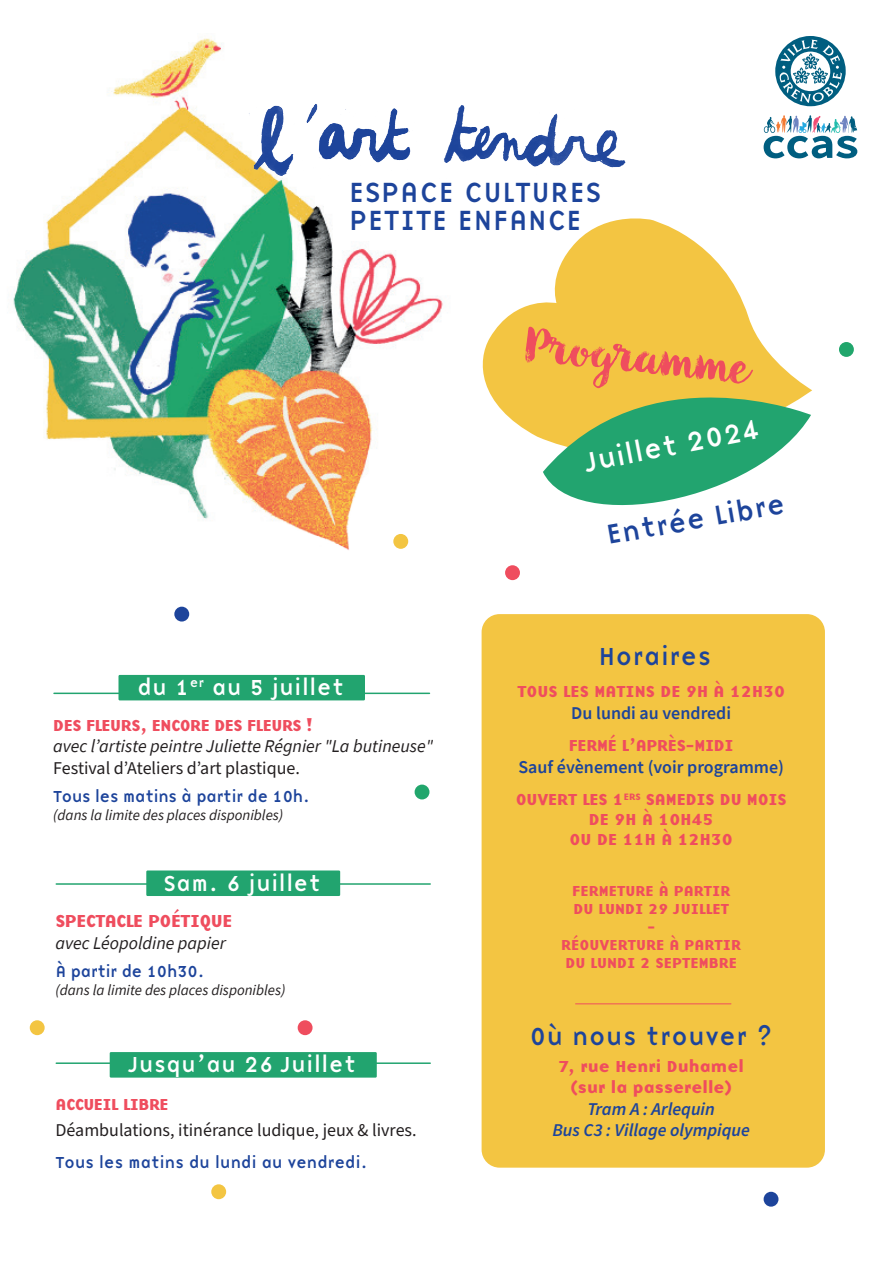
<style>
.page{position:relative;width:893px;height:1263px;background:#fff}
.page>*{position:absolute;margin:0;border:0;box-sizing:border-box;transform-origin:0 0}
.t1{font:28.8px/27.8px "Base 9 Sans OT";color:#1d449b}
.t2{font:28.05px "Base 9 Sans OT";color:#fff}
.t3{font:28.05px "Base 9 Sans OT";color:#1d449b}
.t4{font:25.5px "Base 9 Sans OT";color:#1d449b}
.t5{font:22.5px "Base 9 Sans OT";color:#fff}
.t6{font:18px "Source Sans Pro";color:#231f20}
.t7{font:italic 18px "Source Sans Pro";color:#231f20}
.t8{font:600 18px "Source Sans Pro";color:#1d449b}
.t9{font:italic 600 18px/21.6px "Source Sans Pro";color:#1d449b;text-align:center}
.t10{font:700 18px "Base 9 Sans OT";letter-spacing:-.03em;color:#ef4d5e}
.t11{font:700 16.5px/19.8px "Base 9 Sans OT";letter-spacing:-.01em;color:#ef4d5e;text-align:center}
.t12{font:16.5px "Base 9 Sans OT";letter-spacing:-.05em;color:#1d449b}
.t13{font:700 16.5px "Base 9 Sans OT";letter-spacing:-.03em;color:#ef4d5e}
.t14{font:16.5px "Base 9 Sans OT";letter-spacing:-.03em;color:#1d449b}
.t15{font:700 15px/18px "Base 9 Sans OT";color:#ef4d5e;text-align:center}
.t16{font:italic 15px "Source Sans Pro";color:#231f20}
</style>
<div class="page">
<img style="left:13px;top:38px;width:430px;height:512px">
<svg style="left:482px;top:218px;width:330px;height:221px"></svg>
<svg style="left:543px;top:350px;width:268px;height:156px;fill:#22a46f"></svg>
<svg style="left:525px;top:327px;width:228px;height:61px;background:#f2ab47"></svg>
<svg style="left:764px;top:115px;width:93px;height:43px"></svg>
<svg style="left:775px;top:36px;width:71px;height:71px"></svg>
<div style="left:764px;top:1192px;width:14px;height:14px;background:#1d449b;border-radius:50%"></div>
<div style="left:505px;top:565px;width:15px;height:15px;background:#ef4d5e;border-radius:50%"></div>
<div style="left:30px;top:1020px;width:15px;height:15px;background:#f3c542;border-radius:50%"></div>
<div style="left:839px;top:342px;width:15px;height:15px;background:#21a66c;border-radius:50%"></div>
<div style="left:211px;top:1184px;width:15px;height:15px;background:#f3c542;border-radius:50%"></div>
<div style="left:482px;top:614px;width:343px;height:554px;background:#f3c542;border-radius:18px"></div>
<hr style="left:575px;top:1003px;width:156px;height:1px;background:#ef4d5e">
<hr style="left:56px;top:883px;width:374px;height:2px;background:#22a46f">
<div style="left:146px;top:870px;width:194px;height:26px;background:#22a46f"></div>
<hr style="left:56px;top:1062px;width:374px;height:2px;background:#22a46f">
<div style="left:110px;top:1052px;width:267px;height:25px;background:#22a46f"></div>
<hr style="left:54px;top:693px;width:375px;height:1px;background:#22a46f">
<div style="left:118px;top:675px;width:247px;height:25px;background:#22a46f"></div>
<img style="left:248px;top:97px;width:378px;height:90px">
<div style="left:174px;top:607px;width:15px;height:14px;background:#1d449b;border-radius:50%"></div>
<div style="left:415px;top:784px;width:14px;height:15px;background:#21a66c;border-radius:50%"></div>
<div style="left:393px;top:534px;width:15px;height:15px;background:#f3c542;border-radius:50%"></div>
<div style="left:298px;top:1020px;width:15px;height:15px;background:#ef4d5e;border-radius:50%"></div>
<h1 class="t1" style="left:349px;top:178px;width:254px">ESPACE CULTURES<br>PETITE ENFANCE</h1>
<h2 class="t2" style="left:582px;top:443px;width:180px;rotate:-11deg">Juillet 2024</h2>
<h2 class="t3" style="left:603px;top:516px;width:183px;rotate:-10deg">Entrée Libre</h2>
<h3 class="t5" style="left:137px;top:671px;width:209px">du 1<sup>er</sup> au 5 juillet</h3>
<p class="t13" style="left:53px;top:714px;width:262px">DES FLEURS, ENCORE DES FLEURS !</p>
<p class="t7" style="left:53px;top:735px;width:381px">avec l’artiste peintre Juliette Régnier "La butineuse"</p>
<p class="t6" style="left:53px;top:756px;width:248px">Festival d’Ateliers d’art plastique.</p>
<p class="t12" style="left:53px;top:785px;width:258px">Tous les matins à partir de 10h.</p>
<p class="t16" style="left:53px;top:806px;width:232px">(dans la limite des places disponibles)</p>
<h3 class="t5" style="left:164px;top:867px;width:159px">Sam. 6 juillet</h3>
<p class="t10" style="left:56px;top:908px;width:178px">SPECTACLE POÉTIQUE</p>
<p class="t7" style="left:56px;top:931px;width:172px">avec Léopoldine papier</p>
<p class="t12" style="left:56px;top:960px;width:151px">À partir de 10h30.</p>
<p class="t16" style="left:56px;top:980px;width:232px">(dans la limite des places disponibles)</p>
<h3 class="t5" style="left:129px;top:1049px;width:229px">Jusqu’au 26 Juillet</h3>
<p class="t13" style="left:56px;top:1093px;width:115px">ACCUEIL LIBRE</p>
<p class="t6" style="left:56px;top:1118px;width:363px">Déambulations, itinérance ludique, jeux &amp; livres.</p>
<p class="t14" style="left:56px;top:1150px;width:314px">Tous les matins du lundi au vendredi.</p>
<h3 class="t4" style="left:598px;top:638px;width:115px">Horaires</h3>
<p class="t11" style="left:517px;top:682px;width:269px">TOUS LES MATINS DE 9H À 12H30</p>
<p class="t8" style="left:571px;top:701px;width:161px">Du lundi au vendredi</p>
<p class="t11" style="left:569px;top:736px;width:166px">FERMÉ L’APRÈS-MIDI</p>
<p class="t8" style="left:518px;top:755px;width:267px">Sauf évènement (voir programme)</p>
<p class="t11" style="left:516px;top:790px;width:272px">OUVERT LES 1<sup>ERS</sup> SAMEDIS DU MOIS<br>DE 9H À 10H45<br>OU DE 11H À 12H30</p>
<p class="t15" style="left:561px;top:881px;width:182px">FERMETURE À PARTIR<br>DU LUNDI 29 JUILLET<br>-<br>RÉOUVERTURE À PARTIR<br>DU LUNDI 2 SEPTEMBRE</p>
<h3 class="t4" style="left:529px;top:1019px;width:245px">Où nous trouver ?</h3>
<p class="t11" style="left:559px;top:1055px;width:187px;line-height:21.6px">7, rue Henri Duhamel (sur la passerelle)</p>
<p class="t9" style="left:552px;top:1099px;width:199px">Tram A : Arlequin<br>Bus C3 : Village olympique</p>
</div>
